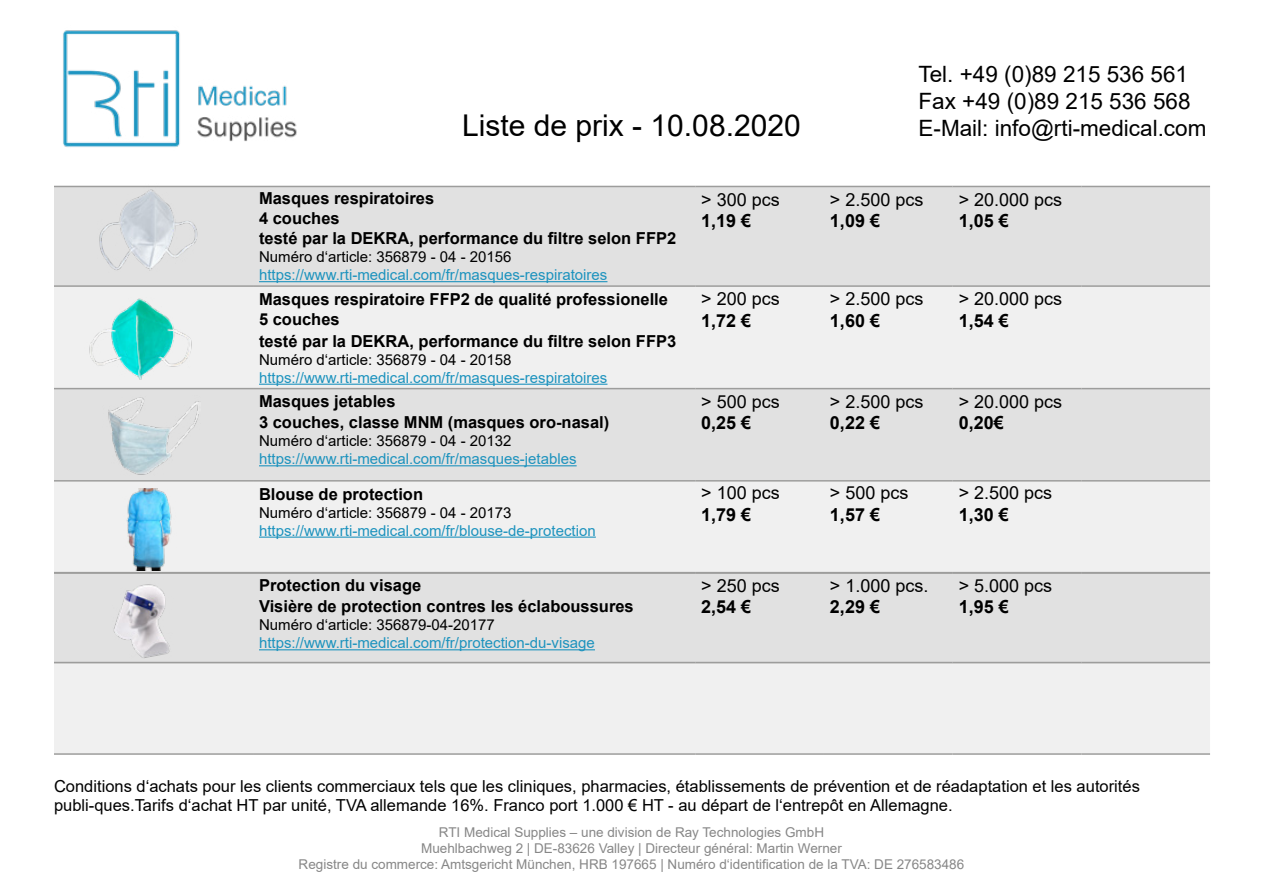
<style>
.page{position:relative;width:1263px;height:893px;background:#fff}
.page>*{position:absolute;margin:0;border:0;box-sizing:border-box;transform-origin:0 0}
.t1{font:30px "Arial";color:#000}
.t2{font:22.5px/27px "Arial";color:#000}
.t3{font:18px "Arial";color:#000}
.t4{font:700 18px "Arial";color:#000}
.t5{font:700 16.5px/19.8px "Arial";color:#000}
.t6{font:16.5px/19.8px "Arial";color:#000}
.t7{font:15px "Arial";color:#1d93be}
.t8{font:15px "Arial";color:#000}
.t9{font:13.5px/16.2px "Arial";color:#878787;text-align:center}
</style>
<div class="page">
<img style="left:63px;top:30px;width:234px;height:117px">
<div style="left:54px;top:187px;width:1156px;height:98px;background:#e1e1e1"></div>
<svg style="left:54px;top:287px;width:1156px;height:466px;fill:#f0f0f0"></svg>
<hr style="left:54px;top:186px;width:199px;height:1px;background:#9d9d9c">
<hr style="left:253px;top:186px;width:442px;height:1px;background:#9d9d9c">
<hr style="left:695px;top:186px;width:129px;height:1px;background:#9d9d9c">
<hr style="left:824px;top:186px;width:129px;height:1px;background:#9d9d9c">
<hr style="left:953px;top:186px;width:128px;height:1px;background:#9d9d9c">
<hr style="left:1081px;top:186px;width:129px;height:1px;background:#9d9d9c">
<hr style="left:54px;top:285px;width:199px;height:2px;background:#9d9d9c">
<hr style="left:253px;top:285px;width:442px;height:2px;background:#9d9d9c">
<hr style="left:695px;top:285px;width:129px;height:2px;background:#9d9d9c">
<hr style="left:824px;top:285px;width:129px;height:2px;background:#9d9d9c">
<hr style="left:953px;top:285px;width:128px;height:2px;background:#9d9d9c">
<hr style="left:1081px;top:285px;width:129px;height:2px;background:#9d9d9c">
<hr style="left:54px;top:388px;width:199px;height:1px;background:#9d9d9c">
<hr style="left:253px;top:388px;width:442px;height:1px;background:#9d9d9c">
<hr style="left:695px;top:388px;width:129px;height:1px;background:#9d9d9c">
<hr style="left:824px;top:388px;width:129px;height:1px;background:#9d9d9c">
<hr style="left:953px;top:388px;width:128px;height:1px;background:#9d9d9c">
<hr style="left:1081px;top:388px;width:129px;height:1px;background:#9d9d9c">
<hr style="left:54px;top:480px;width:199px;height:2px;background:#9d9d9c">
<hr style="left:253px;top:480px;width:442px;height:2px;background:#9d9d9c">
<hr style="left:695px;top:480px;width:129px;height:2px;background:#9d9d9c">
<hr style="left:824px;top:480px;width:129px;height:2px;background:#9d9d9c">
<hr style="left:953px;top:480px;width:128px;height:2px;background:#9d9d9c">
<hr style="left:1081px;top:480px;width:129px;height:2px;background:#9d9d9c">
<hr style="left:54px;top:572px;width:199px;height:2px;background:#9d9d9c">
<hr style="left:253px;top:572px;width:442px;height:2px;background:#9d9d9c">
<hr style="left:695px;top:572px;width:129px;height:2px;background:#9d9d9c">
<hr style="left:824px;top:572px;width:129px;height:2px;background:#9d9d9c">
<hr style="left:953px;top:572px;width:128px;height:2px;background:#9d9d9c">
<hr style="left:1081px;top:572px;width:129px;height:2px;background:#9d9d9c">
<hr style="left:54px;top:753px;width:199px;height:2px;background:#9d9d9c">
<hr style="left:253px;top:753px;width:442px;height:2px;background:#9d9d9c">
<hr style="left:695px;top:753px;width:129px;height:2px;background:#9d9d9c">
<hr style="left:824px;top:753px;width:129px;height:2px;background:#9d9d9c">
<hr style="left:953px;top:753px;width:128px;height:2px;background:#9d9d9c">
<hr style="left:1081px;top:753px;width:129px;height:2px;background:#9d9d9c">
<hr style="left:259px;top:281px;width:348px;height:1px;background:#1d93be">
<hr style="left:259px;top:384px;width:348px;height:1px;background:#1d93be">
<hr style="left:259px;top:465px;width:318px;height:1px;background:#1d93be">
<hr style="left:259px;top:537px;width:337px;height:1px;background:#1d93be">
<hr style="left:259px;top:649px;width:336px;height:1px;background:#1d93be">
<img style="left:83px;top:298px;width:115px;height:82px">
<img style="left:102px;top:395px;width:99px;height:83px">
<img style="left:113px;top:488px;width:71px;height:82px">
<img style="left:102px;top:578px;width:83px;height:83px">
<img style="left:97px;top:185px;width:103px;height:90px">
<hr style="left:54px;top:662px;width:199px;height:1px;background:#9d9d9c">
<hr style="left:253px;top:662px;width:442px;height:1px;background:#9d9d9c">
<hr style="left:695px;top:662px;width:129px;height:1px;background:#9d9d9c">
<hr style="left:824px;top:662px;width:129px;height:1px;background:#9d9d9c">
<hr style="left:953px;top:662px;width:128px;height:1px;background:#9d9d9c">
<hr style="left:1081px;top:662px;width:129px;height:1px;background:#9d9d9c">
<h1 class="t1" style="left:462px;top:104px;width:340px">Liste de prix - 10.08.2020</h1>
<h2 class="t2" style="left:918px;top:61px;width:289px">Tel. +49 (0)89 215 536 561<br>Fax +49 (0)89 215 536 568<br>E-Mail: info@rti-medical.com</h2>
<p class="t5" style="left:259px;top:189px;width:419px">Masques respiratoires<br>4 couches<br>testé par la DEKRA, performance du filtre selon FFP2</p>
<p class="t8" style="left:259px;top:246px;width:254px">Numéro d‘article: 356879 - 04 - 20156</p>
<p class="t7" style="left:259px;top:264px;width:350px">https://www.rti-medical.com/fr/masques-respiratoires</p>
<p class="t3" style="left:701px;top:187px;width:80px">&gt; 300 pcs</p>
<p class="t4" style="left:701px;top:208px;width:52px">1,19 €</p>
<p class="t3" style="left:830px;top:187px;width:95px">&gt; 2.500 pcs</p>
<p class="t4" style="left:830px;top:208px;width:52px">1,09 €</p>
<p class="t3" style="left:959px;top:187px;width:105px">&gt; 20.000 pcs</p>
<p class="t4" style="left:959px;top:208px;width:52px">1,05 €</p>
<p class="t5" style="left:259px;top:290px;width:410px">Masques respiratoire FFP2 de qualité professionelle<br>5 couches</p>
<p class="t5" style="left:259px;top:331px;width:419px">testé par la DEKRA, performance du filtre selon FFP3</p>
<p class="t8" style="left:259px;top:349px;width:254px">Numéro d‘article: 356879 - 04 - 20158</p>
<p class="t7" style="left:259px;top:367px;width:350px">https://www.rti-medical.com/fr/masques-respiratoires</p>
<p class="t3" style="left:701px;top:286px;width:80px">&gt; 200 pcs</p>
<p class="t4" style="left:701px;top:308px;width:52px">1,72 €</p>
<p class="t3" style="left:830px;top:286px;width:95px">&gt; 2.500 pcs</p>
<p class="t4" style="left:830px;top:308px;width:52px">1,60 €</p>
<p class="t3" style="left:959px;top:286px;width:105px">&gt; 20.000 pcs</p>
<p class="t4" style="left:959px;top:308px;width:52px">1,54 €</p>
<p class="t5" style="left:259px;top:390px;width:352px;line-height:21.6px">Masques jetables<br>3 couches, classe MNM (masques oro-nasal)</p>
<p class="t8" style="left:259px;top:431px;width:254px">Numéro d‘article: 356879 - 04 - 20132</p>
<p class="t7" style="left:259px;top:449px;width:319px">https://www.rti-medical.com/fr/masques-jetables</p>
<p class="t3" style="left:701px;top:389px;width:80px">&gt; 500 pcs</p>
<p class="t4" style="left:701px;top:410px;width:52px">0,25 €</p>
<p class="t3" style="left:830px;top:389px;width:95px">&gt; 2.500 pcs</p>
<p class="t4" style="left:830px;top:410px;width:52px">0,22 €</p>
<p class="t3" style="left:959px;top:389px;width:105px">&gt; 20.000 pcs</p>
<p class="t4" style="left:959px;top:410px;width:47px">0,20€</p>
<p class="t5" style="left:259px;top:484px;width:166px">Blouse de protection</p>
<p class="t8" style="left:259px;top:502px;width:254px">Numéro d‘article: 356879 - 04 - 20173</p>
<p class="t7" style="left:259px;top:520px;width:338px">https://www.rti-medical.com/fr/blouse-de-protection</p>
<p class="t3" style="left:701px;top:480px;width:80px">&gt; 100 pcs</p>
<p class="t4" style="left:701px;top:502px;width:52px">1,79 €</p>
<p class="t3" style="left:830px;top:480px;width:80px">&gt; 500 pcs</p>
<p class="t4" style="left:830px;top:502px;width:52px">1,57 €</p>
<p class="t3" style="left:959px;top:480px;width:95px">&gt; 2.500 pcs</p>
<p class="t4" style="left:959px;top:502px;width:52px">1,30 €</p>
<p class="t5" style="left:259px;top:574px;width:376px;line-height:21.6px">Protection du visage<br>Visière de protection contres les éclaboussures</p>
<p class="t8" style="left:259px;top:615px;width:237px">Numéro d‘article: 356879-04-20177</p>
<p class="t7" style="left:259px;top:633px;width:337px">https://www.rti-medical.com/fr/protection-du-visage</p>
<p class="t3" style="left:701px;top:573px;width:80px">&gt; 250 pcs</p>
<p class="t4" style="left:701px;top:594px;width:52px">2,54 €</p>
<p class="t3" style="left:830px;top:573px;width:100px">&gt; 1.000 pcs.</p>
<p class="t4" style="left:830px;top:594px;width:52px">2,29 €</p>
<p class="t3" style="left:959px;top:573px;width:95px">&gt; 5.000 pcs</p>
<p class="t4" style="left:959px;top:594px;width:52px">1,95 €</p>
<p class="t6" style="left:54px;top:776px;width:1087px">Conditions d‘achats pour les clients commerciaux tels que les cliniques, pharmacies, établissements de prévention et de réadaptation et les autorités publi-ques.Tarifs d‘achat HT par unité, TVA allemande 16%. Franco port 1.000 € HT - au départ de l‘entrepôt en Allemagne.</p>
<p class="t9" style="left:299px;top:824px;width:667px">RTI Medical Supplies – une division de Ray Technologies GmbH<br>Muehlbachweg 2 | DE-83626 Valley | Directeur général: Martin Werner<br>Registre du commerce: Amtsgericht München, HRB 197665 | Numéro d‘identification de la TVA: DE 276583486</p>
</div>
